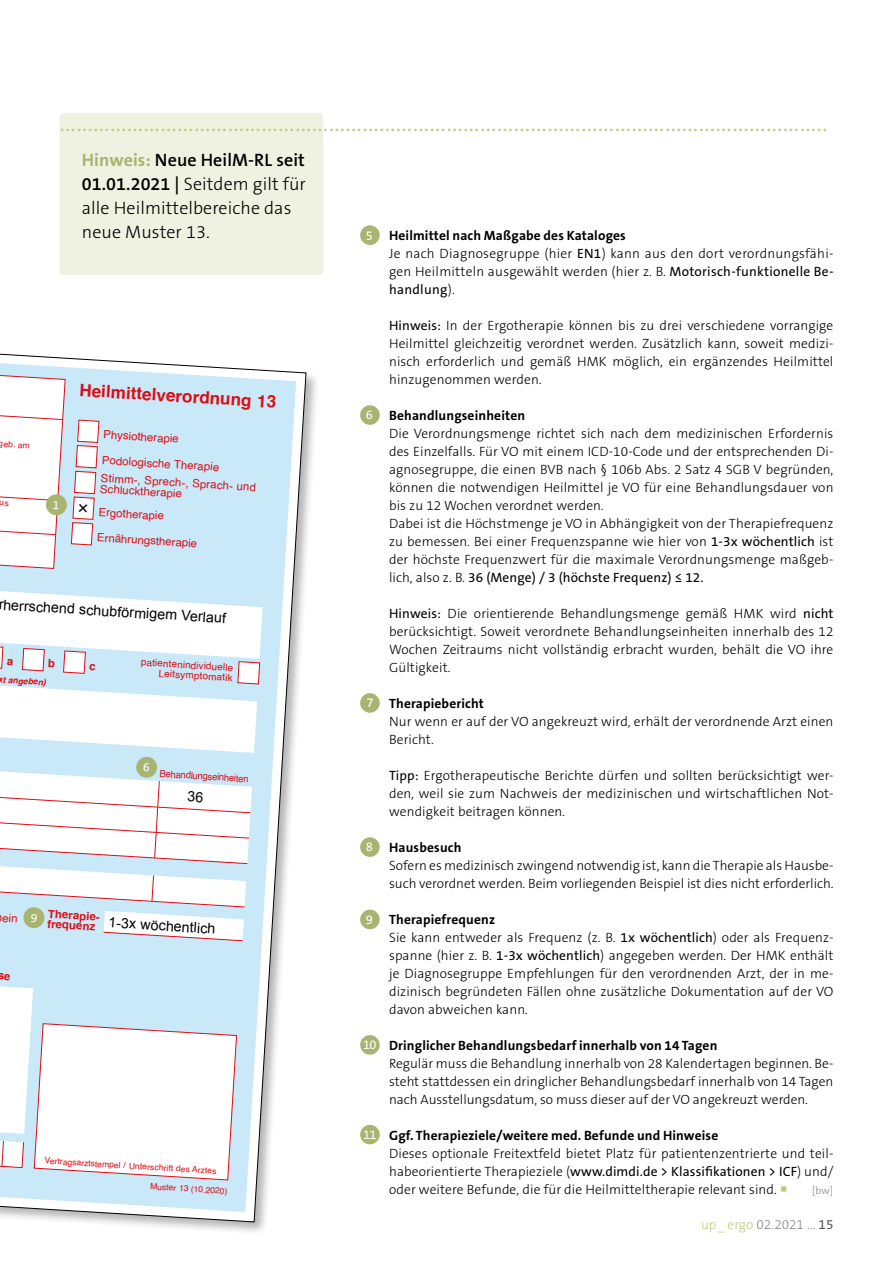
<style>
.page{position:relative;width:893px;height:1263px;background:#fff}
.page>*{position:absolute;margin:0;border:0;box-sizing:border-box;transform-origin:0 0}
.t1{font:300 27px "The Sans B W3";color:#bdcb7c}
.t2{font:300 18px/24px "The Sans B W3";letter-spacing:.005em;color:#000}
.t3{font:600 18px "The Sans B W6";letter-spacing:.005em;color:#000}
.t4{font:700 17.1px "Helvetica";color:#dc0d15}
.t5{font:14.25px "Arial";color:#000}
.t6{font:300 13.5px/18px "The Sans B W3";letter-spacing:.01em;color:#000;text-align:justify}
.t7{font:700 13.5px "The Sans B W7";letter-spacing:.01em;color:#000}
.t8{font:13.5px "The Sans B W5 Plain";letter-spacing:.01em;color:#000}
.t9{font:300 13.5px "The Sans B W3";color:#878787}
.t10{font:12.9px "The Sans B W5 Plain";color:#fff}
.t11{font:11.4px/17.7px "Helvetica";color:#dc0d15}
.t12{font:700 11.4px/10.1px "Helvetica";color:#dc0d15}
.t13{font:300 10.5px "The Sans B W3";color:#878787}
.t14{font:10.05px/9.9px "Helvetica";color:#dc0d15;text-align:right}
.t15{font:10.05px "Helvetica";color:#dc0d15;scale:.94 1}
.t16{font:8.55px "Helvetica";color:#dc0d15}
.t17{font:italic 700 8.55px "Helvetica";color:#dc0d15}
.s1{font-family:"The Sans B W7";font-weight:700;color:#a8b570}
.s2{font-family:"The Sans B W6";font-weight:600}
.s3{font-family:"The Sans B W5 Plain";font-weight:400}
.s4{font-family:"The Sans B W3";font-weight:300}
.s5{color:#bdcb7c}
.s6{font-family:"The Sans B W5 Plain";font-weight:400;color:#575756}
</style>
<div class="page">
<div style="left:60px;top:113px;width:263px;height:162px;background:#eff2e1;border-radius:4px"></div>
<div style="left:0;top:334px;width:320px;height:902px;background:#000;opacity:.3"></div>
<svg style="left:0;top:336px;width:306px;height:886px"></svg>
<div style="left:360px;top:225px;width:20px;height:20px;background:#a8b570;border-radius:50%"></div>
<div style="left:360px;top:405px;width:20px;height:20px;background:#a8b570;border-radius:50%"></div>
<div style="left:360px;top:693px;width:20px;height:20px;background:#a8b570;border-radius:50%"></div>
<div style="left:360px;top:837px;width:20px;height:20px;background:#a8b570;border-radius:50%"></div>
<div style="left:360px;top:910px;width:20px;height:19px;background:#a8b570;border-radius:50%"></div>
<div style="left:360px;top:1035px;width:20px;height:20px;background:#a8b570;border-radius:50%"></div>
<div style="left:360px;top:1125px;width:20px;height:19px;background:#a8b570;border-radius:50%"></div>
<svg style="left:0;top:973px;width:10px;height:7px"></svg>
<svg style="left:0;top:591px;width:263px;height:162px"></svg>
<svg style="left:0;top:763px;width:252px;height:179px"></svg>
<svg style="left:0;top:363px;width:99px;height:206px"></svg>
<h1 class="t1" style="left:60px;top:104px;width:770px">.........................................................................................................................................</h1>
<h2 class="t3" style="left:82px;top:149px;width:225px"><span class="s1">Hinweis:</span> Neue HeilM-RL seit</h2>
<h2 class="t2" style="left:82px;top:172px;width:226px"><span class="s2">01.01.2021 |</span> Seitdem gilt für alle Heilmittelbereiche das neue Muster 13.</h2>
<p class="t16" style="left:-1px;top:437px;width:32px;rotate:4deg">geb. am</p>
<p class="t4" style="left:80px;top:375px;width:199px;rotate:4deg">Heilmittelverordnung 13</p>
<p class="t11" style="left:104px;top:425px;width:77px;rotate:4deg">Physiotherapie</p>
<p class="t11" style="left:103px;top:451px;width:157px;rotate:4deg">Podologische Therapie<br>Stimm-, Sprech-, Sprach- und</p>
<p class="t11" style="left:101px;top:480px;width:83px;rotate:4deg">Schlucktherapie</p>
<p class="t11" style="left:99px;top:503px;width:67px;rotate:4deg">Ergotherapie</p>
<p class="t11" style="left:98px;top:528px;width:102px;rotate:4deg">Ernährungstherapie</p>
<p class="t5" style="left:-1px;top:594px;width:229px;rotate:4deg">rherrschend schubförmigem Verlauf</p>
<p class="t17" style="left:-2px;top:672px;width:50px;rotate:4deg">xt angeben)</p>
<p class="t14" style="left:141px;top:657px;width:94px;rotate:4deg">patientenindividuelle<br>Leitsymptomatik</p>
<p class="t15" style="left:160px;top:765px;width:96px;rotate:4deg">Behandlungseinheiten</p>
<p class="t12" style="left:48px;top:908px;width:55px;rotate:4deg">Therapie&shy;frequenz</p>
<p class="t5" style="left:109px;top:912px;width:109px;rotate:4deg">1-3x wöchentlich</p>
<p class="t16" style="left:45px;top:1153px;width:174px;rotate:4deg">Vertragsarztstempel / Unterschrift des Arztes</p>
<p class="t16" style="left:151px;top:1179px;width:79px;rotate:4deg">Muster 13 (10.2020)</p>
<p class="t10" style="left:366px;top:227px;width:9px">5</p>
<p class="t10" style="left:366px;top:407px;width:9px">6</p>
<p class="t10" style="left:366px;top:695px;width:9px">7</p>
<p class="t10" style="left:366px;top:839px;width:9px">8</p>
<p class="t10" style="left:366px;top:911px;width:9px">9</p>
<p class="t10" style="left:363px;top:1037px;width:15px">10</p>
<p class="t10" style="left:363px;top:1126px;width:15px">11</p>
<p class="t7" style="left:389px;top:226px;width:238px">Heilmittel nach Maßgabe des Kataloges</p>
<p class="t6" style="left:389px;top:244px;width:446px">Je nach Diagnosegruppe (hier <span class="s3">EN1</span>) kann aus den dort verordnungsfähi&shy;gen Heilmitteln ausgewählt werden (hier z. B. <span class="s3">Motorisch-funktionelle Be-</span></p>
<p class="t8" style="left:389px;top:280px;width:67px">handlung<span class="s4">).</span></p>
<p class="t6" style="left:389px;top:316px;width:446px"><span class="s3">Hinweis:</span> In der Ergotherapie können bis zu drei verschiedene vorrangige Heilmittel gleichzeitig verordnet werden. Zusätzlich kann, soweit medizi&shy;nisch erforderlich und gemäß HMK möglich, ein ergänzendes Heilmittel hinzugenommen werden.</p>
<p class="t7" style="left:389px;top:406px;width:138px">Behandlungseinheiten</p>
<p class="t6" style="left:389px;top:424px;width:446px;text-align:left">Die Verordnungsmenge richtet sich nach dem medizinischen Erfordernis des Einzelfalls. Für VO mit einem ICD-10-Code und der entsprechenden Di&shy;agnosegruppe, die einen BVB nach § 106b Abs. 2 Satz 4 SGB V begründen, können die notwendigen Heilmittel je VO für eine Behandlungsdauer von bis zu 12 Wochen verordnet werden.<br>Dabei ist die Höchstmenge je VO in Abhängigkeit von der Therapiefrequenz zu bemessen. Bei einer Frequenzspanne wie hier von <span class="s3">1-3x wöchentlich</span> ist der höchste Frequenzwert für die maximale Verordnungsmenge maßgeb-</p>
<p class="t8" style="left:389px;top:568px;width:316px"><span class="s4">lich, also z. B.</span> 36 (Menge) / 3 (höchste Frequenz) ≤ 12.</p>
<p class="t6" style="left:389px;top:604px;width:446px"><span class="s3">Hinweis:</span> Die orientierende Behandlungsmenge gemäß HMK wird <span class="s3">nicht </span>berücksichtigt. Soweit verordnete Behandlungseinheiten innerhalb des 12<br>Wochen Zeitraums nicht vollständig erbracht wurden, behält die VO ihre Gültigkeit.</p>
<p class="t7" style="left:389px;top:694px;width:96px">Therapiebericht</p>
<p class="t6" style="left:389px;top:712px;width:446px">Nur wenn er auf der VO angekreuzt wird, erhält der verordnende Arzt einen<br>Bericht.</p>
<p class="t6" style="left:389px;top:766px;width:446px"><span class="s3">Tipp:</span> Ergotherapeutische Berichte dürfen und sollten berücksichtigt wer&shy;den, weil sie zum Nachweis der medizinischen und wirtschaftlichen Not&shy;wendigkeit beitragen können.</p>
<p class="t7" style="left:389px;top:838px;width:74px">Hausbesuch</p>
<p class="t6" style="left:389px;top:856px;width:446px">Sofern es medizinisch zwingend notwendig ist, kann die Therapie als Hausbe&shy;such verordnet werden. Beim vorliegenden Beispiel ist dies nicht erforderlich.</p>
<p class="t7" style="left:389px;top:910px;width:108px">Therapiefrequenz</p>
<p class="t6" style="left:389px;top:928px;width:446px">Sie kann entweder als Frequenz (z. B. <span class="s3">1x wöchentlich</span>) oder als Frequenz&shy;spanne (hier z. B. <span class="s3">1-3x wöchentlich</span>) angegeben werden. Der HMK enthält je Diagnosegruppe Empfehlungen für den verordnenden Arzt, der in me&shy;dizinisch begründeten Fällen ohne zusätzliche Dokumentation auf der VO davon abweichen kann.</p>
<p class="t7" style="left:389px;top:1036px;width:330px">Dringlicher Behandlungsbedarf innerhalb von 14 Tagen</p>
<p class="t6" style="left:389px;top:1054px;width:446px">Regulär muss die Behandlung innerhalb von 28 Kalendertagen beginnen. Be&shy;steht stattdessen ein dringlicher Behandlungsbedarf innerhalb von 14 Tagen nach Ausstellungsdatum, so muss dieser auf der VO angekreuzt werden.</p>
<p class="t7" style="left:389px;top:1126px;width:331px">Ggf. Therapieziele/weitere med. Befunde und Hinweise</p>
<p class="t6" style="left:389px;top:1144px;width:446px">Dieses optionale Freitextfeld bietet Platz für patientenzentrierte und teil&shy;habeorientierte Therapieziele (<span class="s3">www.dimdi.de &gt; Klassifikationen &gt; ICF</span>) und/ oder weitere Befunde, die für die Heilmitteltherapie relevant sind. <span class="s5">○</span></p>
<p class="t13" style="left:812px;top:1183px;width:23px">[bw]</p>
<p class="t9" style="left:701px;top:1216px;width:134px"><span class="s5">up _ ergo</span> 02.2021 ... <span class="s6">15</span></p>
</div>
